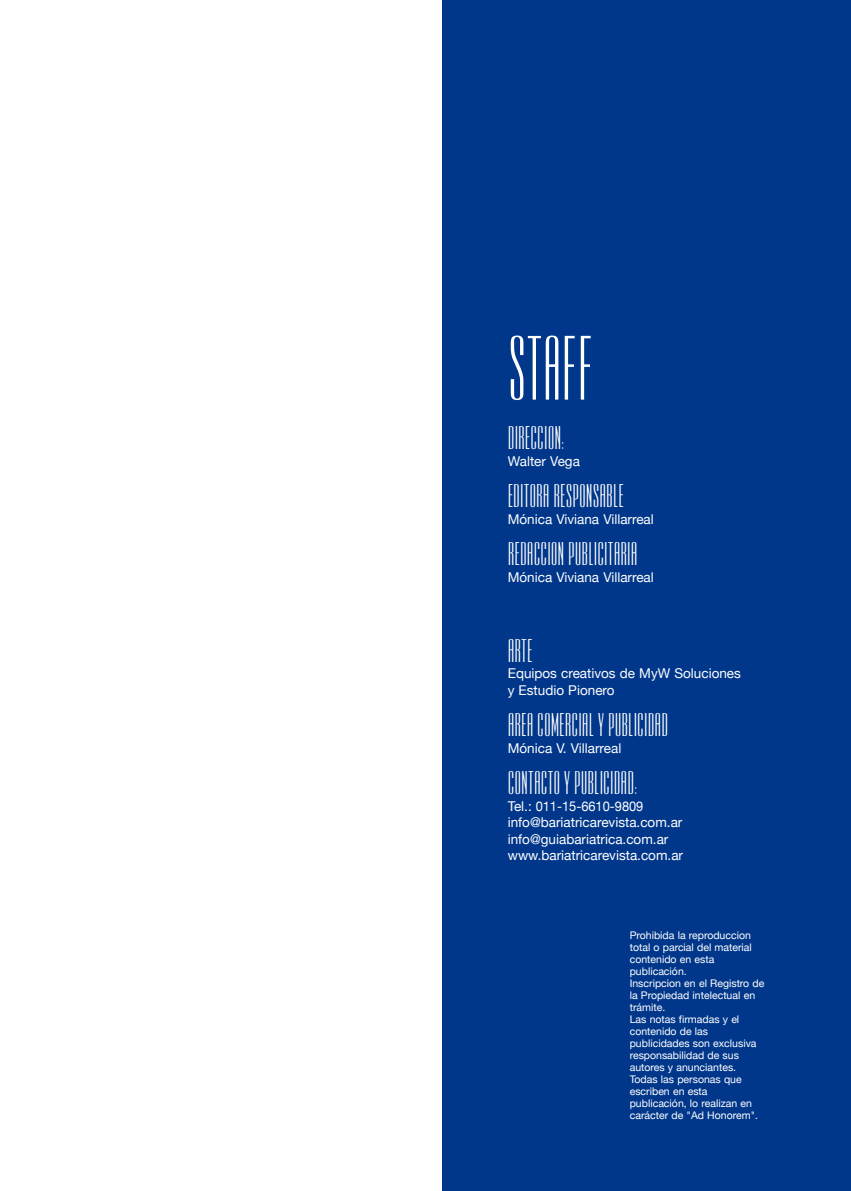
<style>
.page{position:relative;width:851px;height:1191px;background:#fff}
.page>*{position:absolute;margin:0;border:0;box-sizing:border-box;transform-origin:0 0}
.t1{font:75px "Ultra Condensed Sans Serif";color:#fff}
.t2{font:27px "Ultra Condensed Sans Serif";color:#fff}
.t3{font:13.5px/16.5px "Helvetica Neue";color:#fff}
.t4{font:10.5px/12px "Helvetica Neue";color:#fff}
</style>
<div class="page">
<div style="left:442px;top:0;width:408px;height:1191px;background:#00378b"></div>
<h1 class="t1" style="left:507px;top:321px;width:87px">STAFF</h1>
<h2 class="t2" style="left:507px;top:421px;width:58px">DIRECCION:</h2>
<p class="t3" style="left:507px;top:453px;width:74px">Walter Vega</p>
<h2 class="t2" style="left:507px;top:479px;width:13px">EDITORA</h2>
<h2 class="t2" style="left:553px;top:479px;width:70px">RESPONSABLE</h2>
<p class="t3" style="left:507px;top:511px;width:148px">Mónica Viviana Villarreal</p>
<h2 class="t2" style="left:507px;top:537px;width:14px">REDACCION</h2>
<h2 class="t2" style="left:568px;top:537px;width:32px">PUBLICITARIA</h2>
<p class="t3" style="left:507px;top:569px;width:148px">Mónica Viviana Villarreal</p>
<h2 class="t2" style="left:507px;top:633px;width:14px">ARTE</h2>
<p class="t3" style="left:507px;top:666px;width:235px">Equipos creativos de MyW Soluciones y Estudio Pionero</p>
<h2 class="t2" style="left:507px;top:708px;width:133px">AREA COMERCIAL Y PUBLICIDAD</h2>
<p class="t3" style="left:507px;top:740px;width:115px">Mónica V. Villarreal</p>
<h2 class="t2" style="left:507px;top:766px;width:8px">CONTACTO</h2>
<h2 class="t2" style="left:563px;top:766px;width:75px">Y PUBLICIDAD:</h2>
<p class="t3" style="left:507px;top:798px;width:177px">Tel.: 011-15-6610-9809 info@bariatricarevista.com.ar info@guiabariatrica.com.ar www.bariatricarevista.com.ar</p>
<p class="t4" style="left:629px;top:929px;width:136px">Prohibida la reproduccion total o parcial del material contenido en esta publicación.<br>Inscripcion en el Registro de la Propiedad intelectual en trámite.<br>Las notas firmadas y el contenido de las publicidades son exclusiva responsabilidad de sus autores y anunciantes.<br>Todas las personas que escriben en esta publicación, lo realizan en carácter de "Ad Honorem".</p>
</div>
